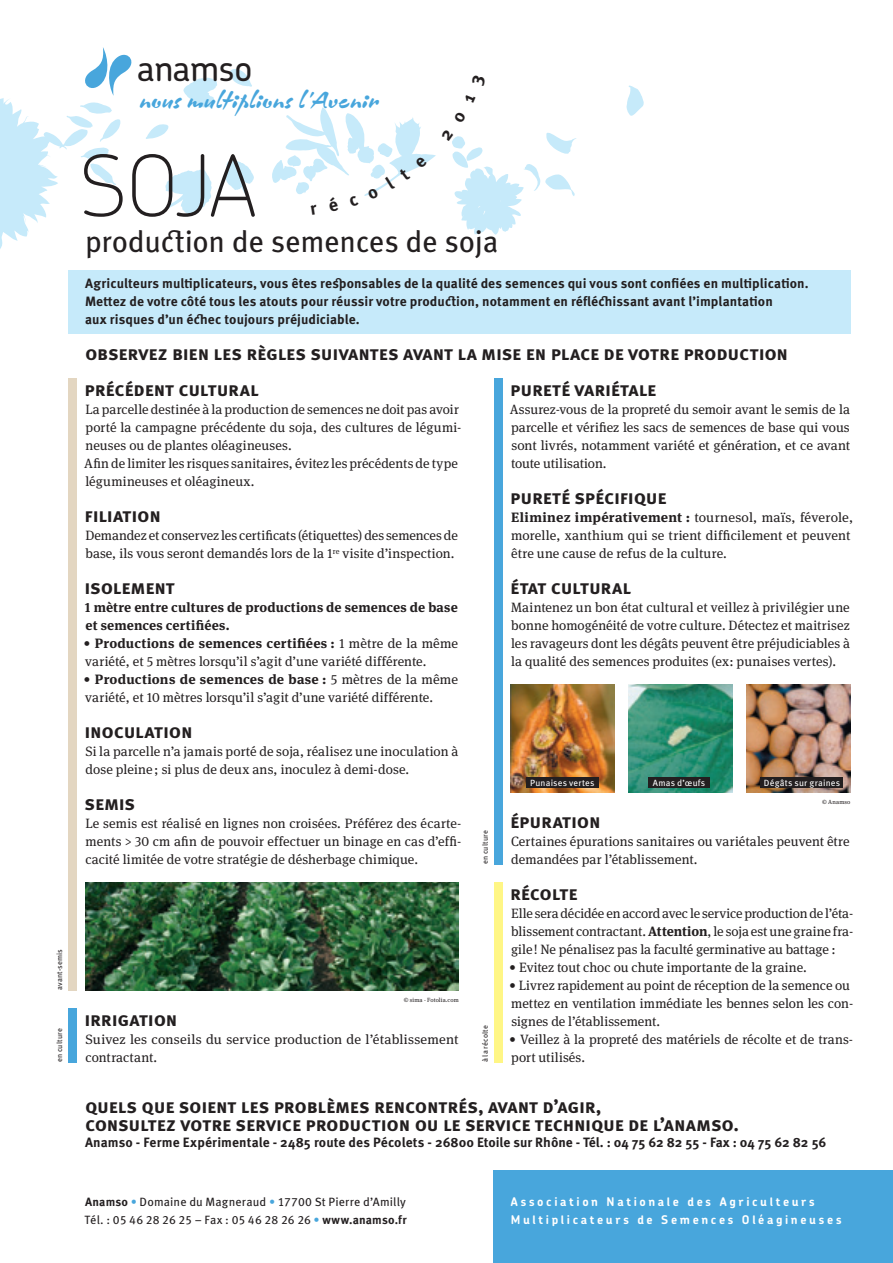
<style>
.page{position:relative;width:893px;height:1263px;background:#fff}
.page>*{position:absolute;margin:0;border:0;box-sizing:border-box;transform-origin:0 0}
.t1{font:100 84px "Chevin";color:#231f20}
.t2{font:500 35.1px "Chevin";letter-spacing:-.015em;color:#231f20}
.t3{font:30px "Meta Pro";letter-spacing:-.01em;color:#231f20}
.t4{font:24px "Zennor Plain";color:#48a6dc}
.t5{font:700 19.5px/18px "Meta Pro";letter-spacing:-.005em;color:#231f20}
.t6{font:13.5px/18px "Meta Serif Lf";letter-spacing:.005em;color:#231f20}
.t7{font:700 13.5px/18px "Meta Pro";letter-spacing:.005em;color:#231f20}
.t8{font:700 13.5px/18px "Meta Serif Lf";letter-spacing:.01em;color:#231f20}
.t9{font:12px/18px "Meta Pro";letter-spacing:.01em;color:#231f20}
.t10{font:700 12px/18px "Chevin";letter-spacing:.22em;color:#fff}
.t11{font:9px "Meta Pro";letter-spacing:.025em;color:#fff}
.t12{font:7.5px "Meta Pro";letter-spacing:.02em;color:#231f20}
.t13{font:6px "Meta Serif Lf";letter-spacing:.02em;color:#231f20}
.s1{font-weight:700}
.s2{color:#48a6dc}
</style>
<div class="page">
<div style="left:494px;top:1170px;width:399px;height:93px;background:#48a6dc"></div>
<svg style="left:0;top:47px;width:132px;height:202px"></svg>
<div style="left:68px;top:270px;width:782px;height:64px;background:#c6eafa"></div>
<div style="left:68px;top:378px;width:9px;height:612px;background:#e3d6c1"></div>
<div style="left:494px;top:882px;width:8px;height:180px;background:#fff685"></div>
<div style="left:494px;top:378px;width:8px;height:486px;background:#48a6dc"></div>
<img style="left:85px;top:882px;width:374px;height:108px">
<div style="left:68px;top:1008px;width:9px;height:54px;background:#48a6dc"></div>
<img style="left:510px;top:684px;width:104px;height:108px">
<img style="left:628px;top:684px;width:104px;height:108px">
<img style="left:746px;top:684px;width:104px;height:108px">
<div style="left:526px;top:778px;width:72px;height:10px;background:#231f20"></div>
<div style="left:648px;top:778px;width:62px;height:10px;background:#231f20"></div>
<div style="left:760px;top:778px;width:83px;height:10px;background:#231f20"></div>
<svg style="left:146px;top:69px;width:498px;height:166px"></svg>
<p class="t12" style="left:55px;top:990px;width:43px;rotate:-90deg">avant-semis</p>
<p class="t12" style="left:55px;top:1062px;width:35px;rotate:-90deg">en culture</p>
<h2 class="t2" style="left:137px;top:46px;width:117px">anamso</h2>
<h3 class="t4" style="left:139px;top:87px;width:241px">nous multiplions l’Avenir</h3>
<h1 class="t1" style="left:79px;top:132px;width:178px">SOJA</h1>
<h3 class="t3" style="left:85px;top:223px;width:415px">production de semences de soja</h3>
<p class="t7" style="left:85px;top:275px;width:725px">Agriculteurs multiplicateurs, vous êtes responsables de la qualité des semences qui vous sont confiées en multiplication.<br>Mettez de votre côté tous les atouts pour réussir votre production, notamment en réfléchissant avant l’implantation<br>aux risques d’un échec toujours préjudiciable.</p>
<h3 class="t5" style="left:85px;top:345px;width:705px">Observez bien les règles suivantes avant la mise en place de votre production</h3>
<h3 class="t5" style="left:85px;top:381px;width:176px">Précédent cultural</h3>
<p class="t6" style="left:84px;top:399px;width:379px">La parcelle destinée à la production de semences ne doit pas avoir porté la campagne précédente du soja, des cultures de légumi&shy;neuses ou de plantes oléagineuses.<br>Afin de limiter les risques sanitaires, évitez les précédents de type légumineuses et oléagineux.</p>
<h3 class="t5" style="left:85px;top:507px;width:78px">Filiation</h3>
<p class="t6" style="left:85px;top:525px;width:374px">Demandez et conservez les certificats (étiquettes) des semences de base, ils vous seront demandés lors de la 1<sup>re</sup> visite d’inspection.</p>
<h3 class="t5" style="left:85px;top:579px;width:92px">Isolement</h3>
<p class="t8" style="left:85px;top:597px;width:374px">1 mètre entre cultures de productions de semences de base et semences certifiées.</p>
<p class="t6" style="left:83px;top:633px;width:376px"><span class="s1">• Productions de semences certifiées :</span> 1 mètre de la même variété, et 5 mètres lorsqu’il s’agit d’une variété différente.</p>
<p class="t6" style="left:83px;top:669px;width:376px"><span class="s1">• Productions de semences de base :</span> 5 mètres de la même variété, et 10 mètres lorsqu’il s’agit d’une variété différente.</p>
<h3 class="t5" style="left:85px;top:723px;width:110px">inoculation</h3>
<p class="t6" style="left:85px;top:741px;width:374px">Si la parcelle n’a jamais porté de soja, réalisez une inoculation à dose pleine ; si plus de deux ans, inoculez à demi-dose.</p>
<h3 class="t5" style="left:85px;top:795px;width:52px">Semis</h3>
<p class="t6" style="left:85px;top:813px;width:378px;text-align:justify">Le semis est réalisé en lignes non croisées. Préférez des écarte&shy;ments &gt; 30 cm afin de pouvoir effectuer un binage en cas d’effi&shy;cacité limitée de votre stratégie de désherbage chimique.</p>
<p class="t12" style="left:480px;top:864px;width:35px;rotate:-90deg">en culture</p>
<p class="t13" style="left:404px;top:994px;width:57px">© sima - Fotolia.com</p>
<h3 class="t5" style="left:85px;top:1011px;width:94px">irrigation</h3>
<p class="t6" style="left:85px;top:1029px;width:375px">Suivez les conseils du service production de l’établissement contractant.</p>
<p class="t12" style="left:480px;top:1062px;width:38px;rotate:-90deg">à la récolte</p>
<h3 class="t5" style="left:510px;top:381px;width:148px">Pureté variétale</h3>
<p class="t6" style="left:510px;top:399px;width:342px;text-align:justify">Assurez-vous de la propreté du semoir avant le semis de la parcelle et vérifiez les sacs de semences de base qui vous sont livrés, notamment variété et génération, et ce avant toute utilisation.</p>
<h3 class="t5" style="left:510px;top:489px;width:158px">Pureté spécifique</h3>
<p class="t6" style="left:511px;top:507px;width:343px"><span class="s1">Eliminez impérativement :</span> tournesol, maïs, féverole, morelle, xanthium qui se trient difficilement et peuvent être une cause de refus de la culture.</p>
<h3 class="t5" style="left:510px;top:579px;width:122px">État cultural</h3>
<p class="t6" style="left:511px;top:597px;width:340px;text-align:justify">Maintenez un bon état cultural et veillez à privilégier une bonne homogénéité de votre culture. Détectez et maitrisez les ravageurs dont les dégâts peuvent être préjudiciables à la qualité des semences produites (ex: punaises vertes).</p>
<p class="t11" style="left:530px;top:777px;width:66px">Punaises vertes</p>
<p class="t11" style="left:653px;top:777px;width:54px">Amas d’œufs</p>
<p class="t11" style="left:764px;top:777px;width:78px">Dégâts sur graines</p>
<p class="t13" style="left:822px;top:796px;width:30px">© Anamso</p>
<h3 class="t5" style="left:510px;top:813px;width:92px">épuration</h3>
<p class="t6" style="left:511px;top:831px;width:340px">Certaines épurations sanitaires ou variétales peuvent être demandées par l’établissement.</p>
<h3 class="t5" style="left:510px;top:885px;width:69px">Récolte</h3>
<p class="t6" style="left:511px;top:903px;width:344px;text-align:justify">Elle sera décidée en accord avec le service production de l’éta&shy;blissement contractant. <span class="s1">Attention</span>, le soja est une graine fra&shy;gile! Ne pénalisez pas la faculté germinative au battage :</p>
<p class="t6" style="left:509px;top:957px;width:299px">• Evitez tout choc ou chute importante de la graine.</p>
<p class="t6" style="left:509px;top:975px;width:346px">• Livrez rapidement au point de réception de la semence ou mettez en ventilation immédiate les bennes selon les con&shy;signes de l’établissement.</p>
<p class="t6" style="left:509px;top:1029px;width:345px">• Veillez à la propreté des matériels de récolte et de trans&shy;port utilisés.</p>
<h3 class="t5" style="left:85px;top:1098px;width:656px">quels que soient les problèmes rencontrés, avant d’agir,<br>consultez votre service production ou le service technique de l’anamso.</h3>
<p class="t7" style="left:85px;top:1134px;width:743px">Anamso - Ferme Expérimentale - 2485 route des Pécolets - 26800 Etoile sur Rhône - Tél. : 04 75 62 82 55 - Fax : 04 75 62 82 56</p>
<p class="t9" style="left:85px;top:1193px;width:324px"><span class="s1">Anamso</span> <span class="s2">•</span> Domaine du Magneraud <span class="s2">•</span> 17700 St Pierre d’Amilly<br>Tél. : 05 46 28 26 25 – Fax : 05 46 28 26 26 <span class="s2">•</span> <span class="s1">www.anamso.fr</span></p>
<p class="t10" style="left:511px;top:1192px;width:332px">Association Nationale des Agriculteurs<br>Multiplicateurs de Semences Oléagineuses</p>
</div>
